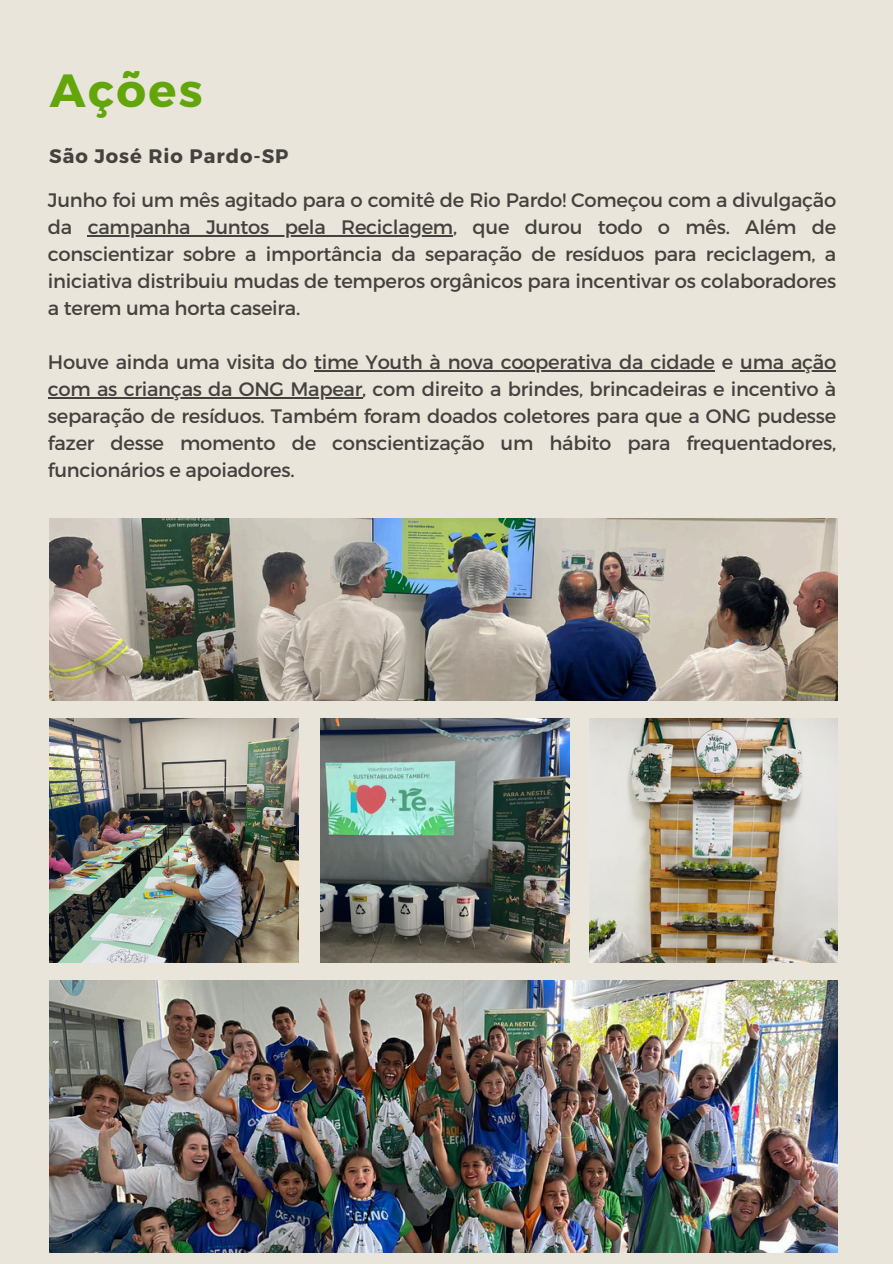
<style>
.page{position:relative;width:893px;height:1264px;background:#fff}
.page>*{position:absolute;margin:0;border:0;box-sizing:border-box;transform-origin:0 0}
.t1{font:700 46.5px "Montserrat";letter-spacing:.05em;color:#63a60a}
.t2{font:19.5px/27px "Montserrat";letter-spacing:-.015em;color:#44423e;text-align:justify}
.t3{font:700 19.5px "Montserrat";letter-spacing:.05em;color:#44423e}
</style>
<div class="page">
<div style="left:0;top:0;width:892px;height:1263px;background:#e9e5db"></div>
<hr style="left:88px;top:235px;width:365px;height:1px;background:#44423e">
<hr style="left:314px;top:370px;width:400px;height:1px;background:#44423e">
<hr style="left:740px;top:370px;width:95px;height:1px;background:#44423e">
<hr style="left:48px;top:397px;width:314px;height:1px;background:#44423e">
<img style="left:50px;top:980px;width:787px;height:272px">
<img style="left:589px;top:718px;width:248px;height:244px">
<img style="left:321px;top:718px;width:248px;height:244px">
<img style="left:50px;top:718px;width:249px;height:244px">
<img style="left:50px;top:519px;width:787px;height:181px">
<h1 class="t1" style="left:50px;top:60px;width:154px">Ações</h1>
<h2 class="t3" style="left:49px;top:143px;width:241px">São José Rio Pardo-SP</h2>
<p class="t2" style="left:48px;top:186px;width:789px">Junho foi um mês agitado para o comitê de Rio Pardo! Começou com a divulgação da</p>
<p class="t2" style="left:48px;top:213px;width:789px;text-indent:40px">campanha Juntos pela Reciclagem, que durou todo o mês. Além de conscientizar sobre a importância da separação de resíduos para reciclagem, a iniciativa distribuiu mudas de temperos orgânicos para incentivar os colaboradores a terem uma horta caseira.</p>
<p class="t2" style="left:48px;top:348px;width:789px">Houve ainda uma visita do time Youth à nova cooperativa da cidade e uma ação com as crianças da ONG Mapear, com direito a brindes, brincadeiras e incentivo à separação de resíduos. Também foram doados coletores para que a ONG pudesse fazer desse momento de conscientização um hábito para frequentadores, funcionários e apoiadores.</p>
</div>
